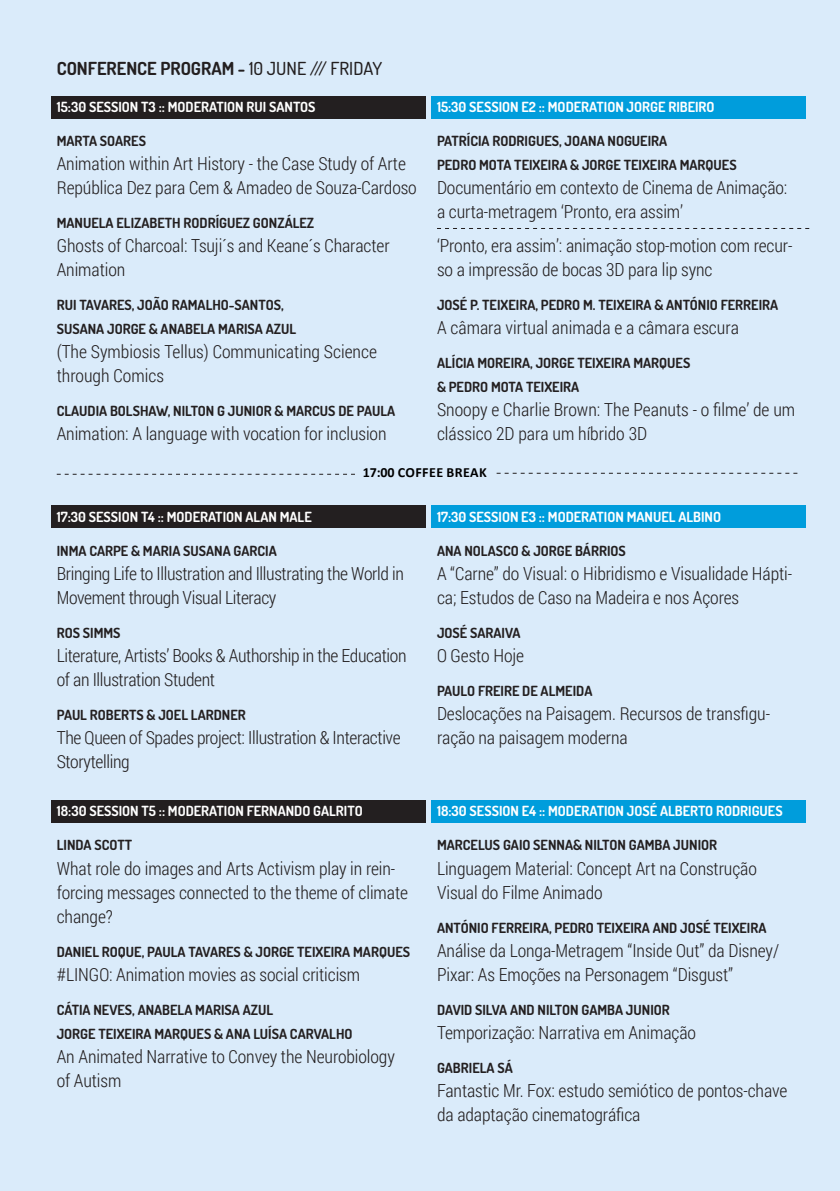
<style>
.page{position:relative;width:840px;height:1191px;background:#fff}
.page>*{position:absolute;margin:0;border:0;box-sizing:border-box;transform-origin:0 0}
.t1{font:300 18px/24px "Roboto Condensed";letter-spacing:-.005em;color:#231f20}
.t2{font:700 18px "Dosis";color:#231f20}
.t3{font:700 14px/24px "Dosis";color:#231f20}
.t4{font:700 14px "Dosis";color:#fff}
.t5{font:700 14px "Calibri";letter-spacing:.03em;color:#000}
.s1{font-weight:500}
</style>
<div class="page">
<div style="left:0;top:0;width:839px;height:1191px;background:#daebfa"></div>
<div style="left:51px;top:799px;width:374px;height:23px;background:#231f20"></div>
<div style="left:431px;top:799px;width:374px;height:23px;background:#009ddc"></div>
<div style="left:51px;top:96px;width:374px;height:22px;background:#231f20"></div>
<div style="left:431px;top:96px;width:374px;height:22px;background:#009ddc"></div>
<div style="left:51px;top:505px;width:374px;height:22px;background:#231f20"></div>
<div style="left:431px;top:505px;width:374px;height:22px;background:#009ddc"></div>
<svg style="left:57px;top:474px;width:298px;height:1px"></svg>
<svg style="left:496px;top:473px;width:301px;height:1px"></svg>
<svg style="left:437px;top:228px;width:371px;height:1px"></svg>
<p class="t2" style="left:57px;top:57px;width:327px">CONFERENCE PROGRAM - <span class="s1">10 JUNE /// FRIDAY</span></p>
<p class="t4" style="left:57px;top:98px;width:260px">15:30 SESSION T3 :: MODERATION RUI SANTOS</p>
<p class="t3" style="left:57px;top:129px;width:91px">MARTA SOARES</p>
<p class="t1" style="left:57px;top:151px;width:361px">Animation within Art History - the Case Study of Arte<br>República Dez para Cem &amp; Amadeo de Souza-Cardoso</p>
<p class="t3" style="left:57px;top:211px;width:259px">MANUELA ELIZABETH RODRÍGUEZ GONZÁLEZ</p>
<p class="t1" style="left:57px;top:233px;width:334px">Ghosts of Charcoal: Tsuji´s and Keane´s Character<br>Animation</p>
<p class="t3" style="left:57px;top:293px;width:241px">RUI TAVARES, JOÃO RAMALHO-SANTOS,<br>SUSANA JORGE &amp; ANABELA MARISA AZUL</p>
<p class="t1" style="left:57px;top:339px;width:321px">(The Symbiosis Tellus) Communicating Science through Comics</p>
<p class="t3" style="left:57px;top:399px;width:340px">CLAUDIA BOLSHAW, NILTON G JUNIOR &amp; MARCUS DE PAULA</p>
<p class="t1" style="left:57px;top:421px;width:331px">Animation: A language with vocation for inclusion</p>
<p class="t4" style="left:437px;top:98px;width:279px">15:30 SESSION E2 :: MODERATION JORGE RIBEIRO</p>
<p class="t3" style="left:437px;top:129px;width:301px">PATRÍCIA RODRIGUES, JOANA NOGUEIRA<br>PEDRO MOTA TEIXEIRA &amp; JORGE TEIXEIRA MARQUES</p>
<p class="t1" style="left:437px;top:175px;width:352px">Documentário em contexto de Cinema de Animação: a curta-metragem ‘Pronto, era assim’</p>
<p class="t1" style="left:437px;top:233px;width:357px">‘Pronto, era assim’: animação stop-motion com recur&shy;so a impressão de bocas 3D para lip sync</p>
<p class="t3" style="left:437px;top:293px;width:342px">JOSÉ P. TEIXEIRA, PEDRO M. TEIXEIRA &amp; ANTÓNIO FERREIRA</p>
<p class="t1" style="left:437px;top:315px;width:303px">A câmara virtual animada e a câmara escura</p>
<p class="t3" style="left:437px;top:351px;width:255px">ALÍCIA MOREIRA, JORGE TEIXEIRA MARQUES &amp; PEDRO MOTA TEIXEIRA</p>
<p class="t1" style="left:437px;top:397px;width:359px">Snoopy e Charlie Brown: The Peanuts - o filme’ de um clássico 2D para um híbrido 3D</p>
<p class="t5" style="left:363px;top:464px;width:125px">17:00 COFFEE BREAK</p>
<p class="t4" style="left:57px;top:508px;width:256px">17:30 SESSION T4 :: MODERATION ALAN MALE</p>
<p class="t3" style="left:57px;top:539px;width:221px">INMA CARPE &amp; MARIA SUSANA GARCIA</p>
<p class="t1" style="left:57px;top:561px;width:348px">Bringing Life to Illustration and Illustrating the World in<br>Movement through Visual Literacy</p>
<p class="t3" style="left:57px;top:621px;width:65px">ROS SIMMS</p>
<p class="t1" style="left:57px;top:643px;width:351px">Literature, Artists’ Books &amp; Authorship in the Education of an Illustration Student</p>
<p class="t3" style="left:57px;top:703px;width:190px">PAUL ROBERTS &amp; JOEL LARDNER</p>
<p class="t1" style="left:57px;top:725px;width:345px">The Queen of Spades project: Illustration &amp; Interactive<br>Storytelling</p>
<p class="t4" style="left:57px;top:802px;width:307px">18:30 SESSION T5 :: MODERATION FERNANDO GALRITO</p>
<p class="t3" style="left:57px;top:833px;width:77px">LINDA SCOTT</p>
<p class="t1" style="left:57px;top:855px;width:352px">What role do images and Arts Activism play in rein&shy;forcing messages connected to the theme of climate change?</p>
<p class="t3" style="left:57px;top:939px;width:354px">DANIEL ROQUE, PAULA TAVARES &amp; JORGE TEIXEIRA MARQUES</p>
<p class="t1" style="left:57px;top:961px;width:305px">#LINGO: Animation movies as social criticism</p>
<p class="t3" style="left:57px;top:997px;width:297px">CÁTIA NEVES, ANABELA MARISA AZUL<br>JORGE TEIXEIRA MARQUES &amp; ANA LUÍSA CARVALHO</p>
<p class="t1" style="left:57px;top:1043px;width:339px">An Animated Narrative to Convey the Neurobiology of Autism</p>
<p class="t4" style="left:437px;top:508px;width:285px">17:30 SESSION E3 :: MODERATION MANUEL ALBINO</p>
<p class="t3" style="left:437px;top:539px;width:190px">ANA NOLASCO &amp; JORGE BÁRRIOS</p>
<p class="t1" style="left:437px;top:561px;width:356px">A “Carne” do Visual: o Hibridismo e Visualidade Hápti&shy;ca; Estudos de Caso na Madeira e nos Açores</p>
<p class="t3" style="left:437px;top:621px;width:85px">JOSÉ SARAIVA</p>
<p class="t1" style="left:437px;top:643px;width:88px">O Gesto Hoje</p>
<p class="t3" style="left:437px;top:679px;width:157px">PAULO FREIRE DE ALMEIDA</p>
<p class="t1" style="left:437px;top:701px;width:334px">Deslocações na Paisagem. Recursos de transfigu&shy;ração na paisagem moderna</p>
<p class="t4" style="left:437px;top:802px;width:347px">18:30 SESSION E4 :: MODERATION JOSÉ ALBERTO RODRIGUES</p>
<p class="t3" style="left:437px;top:833px;width:281px">MARCELUS GAIO SENNA&amp; NILTON GAMBA JUNIOR</p>
<p class="t1" style="left:437px;top:855px;width:321px">Linguagem Material: Concept Art na Construção<br>Visual do Filme Animado</p>
<p class="t3" style="left:437px;top:915px;width:331px">ANTÓNIO FERREIRA, PEDRO TEIXEIRA AND JOSÉ TEIXEIRA</p>
<p class="t1" style="left:437px;top:937px;width:343px">Análise da Longa-Metragem “Inside Out” da Disney/<br>Pixar: As Emoções na Personagem “Disgust”</p>
<p class="t3" style="left:437px;top:997px;width:234px">DAVID SILVA AND NILTON GAMBA JUNIOR</p>
<p class="t1" style="left:437px;top:1019px;width:260px">Temporização: Narrativa em Animação</p>
<p class="t3" style="left:437px;top:1055px;width:77px">GABRIELA SÁ</p>
<p class="t1" style="left:437px;top:1077px;width:351px">Fantastic Mr. Fox: estudo semiótico de pontos-chave da adaptação cinematográfica</p>
</div>
